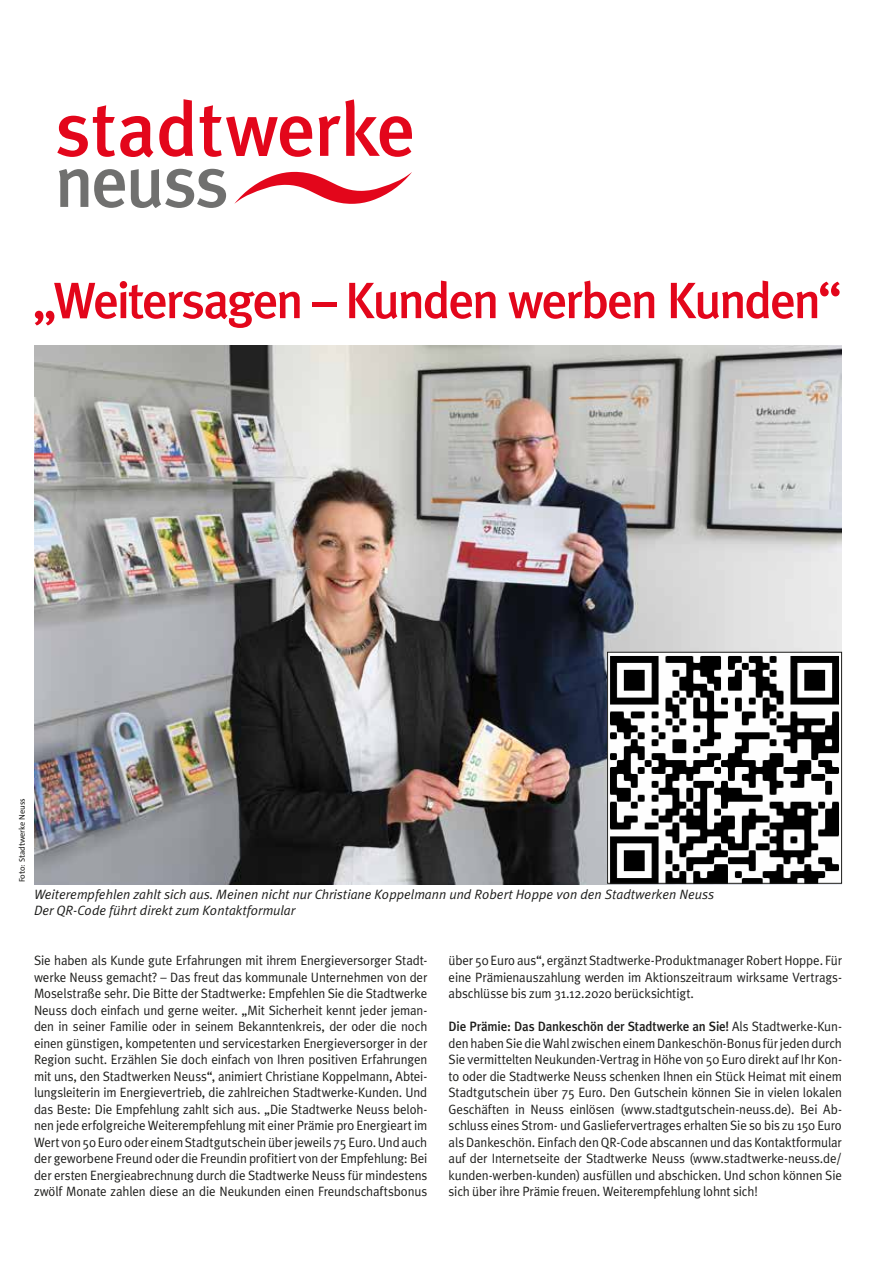
<style>
.page{position:relative;width:893px;height:1263px;background:#fff}
.page>*{position:absolute;margin:0;border:0;box-sizing:border-box;transform-origin:0 0}
.t1{font:500 51px "Meta Plus";letter-spacing:-.045em;color:#e3061b}
.t2{font:13.5px/16.5px "Meta Plus Normal";letter-spacing:-.015em;color:#1d1d1b;text-align:justify;scale:.96 1}
.t3{font:italic 13.5px/16.2px "Meta Plus Normal";color:#1d1d1b}
.t4{font:500 13.5px "Meta Plus";letter-spacing:-.015em;color:#1d1d1b;scale:.96 1}
.t5{font:8.25px "The Sans C5";color:#1d1d1b}
.s1{font-family:"Meta Plus Normal";font-weight:400}
</style>
<div class="page">
<svg style="left:57px;top:99px;width:355px;height:109px"></svg>
<img style="left:34px;top:345px;width:808px;height:539px">
<img style="left:609px;top:654px;width:231px;height:228px">
<div style="left:607px;top:652px;width:235px;height:232px;border:1px solid #1d1d1b"></div>
<h1 class="t1" style="left:32px;top:271px;width:811px">„Weitersagen – Kunden werben Kunden“</h1>
<p class="t5" style="left:17px;top:882px;width:86px;rotate:-90deg">Foto: Stadtwerke Neuss</p>
<p class="t3" style="left:34px;top:886px;width:682px">Weiterempfehlen zahlt sich aus. Meinen nicht nur Christiane Koppelmann und Robert Hoppe von den Stadtwerken Neuss<br>Der QR-Code führt direkt zum Kontaktformular</p>
<p class="t2" style="left:34px;top:952px;width:411px">Sie haben als Kunde gute Erfahrungen mit ihrem Energieversorger Stadt&shy;werke Neuss gemacht? – Das freut das kommunale Unternehmen von der Moselstraße sehr. Die Bitte der Stadtwerke: Empfehlen Sie die Stadtwerke Neuss doch einfach und gerne weiter. „Mit Sicherheit kennt jeder jeman&shy;den in seiner Familie oder in seinem Bekanntenkreis, der oder die noch einen günstigen, kompetenten und servicestarken Energieversorger in der Region sucht. Erzählen Sie doch einfach von Ihren positiven Erfahrungen mit uns, den Stadtwerken Neuss“, animiert Christiane Koppelmann, Abtei&shy;lungsleiterin im Energievertrieb, die zahlreichen Stadtwerke-Kunden. Und das Beste: Die Empfehlung zahlt sich aus. „Die Stadtwerke Neuss beloh&shy;nen jede erfolgreiche Weiterempfehlung mit einer Prämie pro Energieart im Wert von 50 Euro oder einem Stadtgutschein über jeweils 75 Euro. Und auch der geworbene Freund oder die Freundin profitiert von der Empfehlung: Bei der ersten Energieabrechnung durch die Stadtwerke Neuss für mindestens zwölf Monate zahlen diese an die Neukunden einen Freundschaftsbonus</p>
<p class="t2" style="left:449px;top:952px;width:411px">über 50 Euro aus“, ergänzt Stadtwerke-Produktmanager Robert Hoppe. Für eine Prämienauszahlung werden im Aktionszeitraum wirksame Vertrags&shy;abschlüsse bis zum 31.12.2020 berücksichtigt.</p>
<p class="t4" style="left:449px;top:1019px;width:411px">Die Prämie: Das Dankeschön der Stadtwerke an Sie! <span class="s1">Als Stadtwerke-Kun-</span></p>
<p class="t2" style="left:449px;top:1035px;width:411px">den haben Sie die Wahl zwischen einem Dankeschön-Bonus für jeden durch Sie vermittelten Neukunden-Vertrag in Höhe von 50 Euro direkt auf Ihr Kon&shy;to oder die Stadtwerke Neuss schenken Ihnen ein Stück Heimat mit einem Stadtgutschein über 75 Euro. Den Gutschein können Sie in vielen lokalen Geschäften in Neuss einlösen (www.stadtgutschein-neuss.de). Bei Ab&shy;schluss eines Strom- und Gasliefervertrages erhalten Sie so bis zu 150 Euro als Dankeschön. Einfach den QR-Code abscannen und das Kontaktformular auf der Internetseite der Stadtwerke Neuss (www.stadtwerke-neuss.de/ kunden-werben-kunden) ausfüllen und abschicken. Und schon können Sie sich über ihre Prämie freuen. Weiterempfehlung lohnt sich!</p>
</div>
